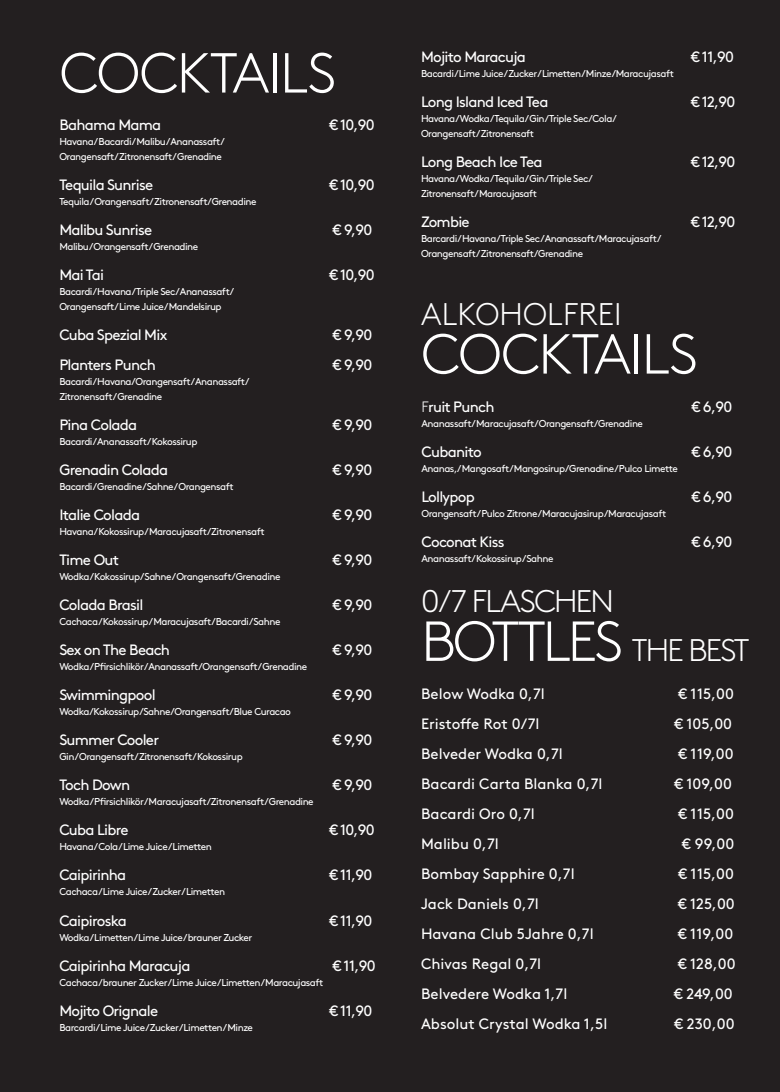
<style>
.page{position:relative;width:780px;height:1092px;background:#fff}
.page>*{position:absolute;margin:0;border:0;box-sizing:border-box;transform-origin:0 0}
.t1{font:300 56.25px "Brown";letter-spacing:-.025em;color:#fff}
.t2{font:300 56.25px "Brown";letter-spacing:-.055em;color:#fff}
.t3{font:300 31.25px "Brown";letter-spacing:-.055em;color:#fff}
.t4{font:300 31.25px "Brown";letter-spacing:.005em;color:#fff}
.t5{font:15px "Brown";letter-spacing:-.05em;color:#fff}
.t6{font:15px "Brown";color:#fff}
.t7{font:15px "Brown";letter-spacing:-.005em;color:#fff}
.t8{font:10px "Brown";letter-spacing:-.05em;color:#fff}
.s1{font-weight:300}
.s2{font-size:31.25px}
</style>
<div class="page">
<div style="left:0;top:0;width:780px;height:1091px;background:#231f20"></div>
<p class="t1" style="left:60px;top:32px;width:278px">COCKTAILS</p>
<p class="t5" style="left:59px;top:113px;width:103px">Bahama Mama</p>
<p class="t5" style="left:329px;top:113px;width:47px">€ 10,90</p>
<p class="t8" style="left:59px;top:134px;width:167px">Havana /Bacardi /Malibu /Ananassaft /</p>
<p class="t8" style="left:59px;top:149px;width:164px">Orangensaft /Zitronensaft /Grenadine</p>
<p class="t5" style="left:59px;top:173px;width:96px">Tequila Sunrise</p>
<p class="t5" style="left:329px;top:173px;width:47px">€ 10,90</p>
<p class="t8" style="left:59px;top:194px;width:199px">Tequila /Orangensaft /Zitronensaft /Grenadine</p>
<p class="t5" style="left:59px;top:218px;width:94px">Malibu Sunrise</p>
<p class="t5" style="left:333px;top:218px;width:41px">€ 9,90</p>
<p class="t8" style="left:59px;top:239px;width:140px">Malibu /Orangensaft /Grenadine</p>
<p class="t5" style="left:59px;top:263px;width:46px">Mai Tai</p>
<p class="t5" style="left:329px;top:263px;width:47px">€ 10,90</p>
<p class="t8" style="left:59px;top:284px;width:176px">Bacardi /Havana /Triple Sec /Ananassaft /</p>
<p class="t8" style="left:59px;top:299px;width:164px">Orangensaft /Lime Juice /Mandelsirup</p>
<p class="t5" style="left:59px;top:323px;width:109px">Cuba Spezial Mix</p>
<p class="t5" style="left:333px;top:323px;width:41px">€ 9,90</p>
<p class="t5" style="left:59px;top:353px;width:98px">Planters Punch</p>
<p class="t5" style="left:333px;top:353px;width:41px">€ 9,90</p>
<p class="t8" style="left:59px;top:374px;width:192px">Bacardi /Havana/Orangensaft /Ananassaft /</p>
<p class="t8" style="left:59px;top:389px;width:104px">Zitronensaft /Grenadine</p>
<p class="t5" style="left:59px;top:413px;width:79px">Pina Colada</p>
<p class="t5" style="left:333px;top:413px;width:41px">€ 9,90</p>
<p class="t8" style="left:59px;top:434px;width:140px">Bacardi /Ananassaft /Kokossirup</p>
<p class="t5" style="left:59px;top:458px;width:110px">Grenadin Colada</p>
<p class="t5" style="left:333px;top:458px;width:41px">€ 9,90</p>
<p class="t8" style="left:59px;top:479px;width:176px">Bacardi /Grenadine /Sahne /Orangensaft</p>
<p class="t5" style="left:59px;top:503px;width:82px">Italie Colada</p>
<p class="t5" style="left:333px;top:503px;width:41px">€ 9,90</p>
<p class="t8" style="left:59px;top:524px;width:207px">Havana /Kokossirup /Maracujasaft /Zitronensaft</p>
<p class="t5" style="left:59px;top:548px;width:61px">Time Out</p>
<p class="t5" style="left:333px;top:548px;width:41px">€ 9,90</p>
<p class="t8" style="left:59px;top:569px;width:223px">Wodka /Kokossirup /Sahne /Orangensaft /Grenadine</p>
<p class="t5" style="left:59px;top:593px;width:85px">Colada Brasil</p>
<p class="t5" style="left:333px;top:593px;width:41px">€ 9,90</p>
<p class="t8" style="left:59px;top:614px;width:222px">Cachaca /Kokossirup /Maracujasaft /Bacardi /Sahne</p>
<p class="t5" style="left:59px;top:638px;width:112px">Sex on The Beach</p>
<p class="t5" style="left:333px;top:638px;width:41px">€ 9,90</p>
<p class="t8" style="left:59px;top:659px;width:249px">Wodka /Pfirsichlikör /Ananassaft /Orangensaft /Grenadine</p>
<p class="t5" style="left:59px;top:683px;width:98px">Swimmingpool</p>
<p class="t5" style="left:333px;top:683px;width:41px">€ 9,90</p>
<p class="t8" style="left:59px;top:704px;width:233px">Wodka/Kokossirup/Sahne/Orangensaft/Blue Curacao</p>
<p class="t5" style="left:59px;top:728px;width:101px">Summer Cooler</p>
<p class="t5" style="left:333px;top:728px;width:41px">€ 9,90</p>
<p class="t8" style="left:59px;top:749px;width:185px">Gin /Orangensaft /Zitronensaft /Kokossirup</p>
<p class="t5" style="left:59px;top:773px;width:72px">Toch Down</p>
<p class="t5" style="left:333px;top:773px;width:41px">€ 9,90</p>
<p class="t8" style="left:59px;top:794px;width:256px">Wodka /Pfirsichlikör /Maracujasaft /Zitronensaft /Grenadine</p>
<p class="t5" style="left:59px;top:818px;width:71px">Cuba Libre</p>
<p class="t5" style="left:329px;top:818px;width:47px">€ 10,90</p>
<p class="t8" style="left:59px;top:839px;width:154px">Havana /Cola /Lime Juice /Limetten</p>
<p class="t5" style="left:59px;top:863px;width:68px">Caipirinha</p>
<p class="t5" style="left:329px;top:863px;width:44px">€ 11,90</p>
<p class="t8" style="left:59px;top:884px;width:167px">Cachaca /Lime Juice /Zucker /Limetten</p>
<p class="t5" style="left:59px;top:908px;width:69px">Caipiroska</p>
<p class="t5" style="left:329px;top:908px;width:44px">€ 11,90</p>
<p class="t8" style="left:59px;top:929px;width:194px">Wodka /Limetten /Lime Juice /brauner Zucker</p>
<p class="t5" style="left:59px;top:953px;width:132px">Caipirinha Maracuja</p>
<p class="t5" style="left:333px;top:953px;width:44px">€ 11,90</p>
<p class="t8" style="left:59px;top:974px;width:265px">Cachaca /brauner Zucker /Lime Juice /Limetten /Maracujasaft</p>
<p class="t5" style="left:59px;top:998px;width:100px">Mojito Orignale</p>
<p class="t5" style="left:329px;top:998px;width:44px">€ 11,90</p>
<p class="t8" style="left:59px;top:1019px;width:195px">Barcardi /Lime Juice /Zucker /Limetten /Minze</p>
<p class="t5" style="left:421px;top:45px;width:106px">Mojito Maracuja</p>
<p class="t5" style="left:691px;top:45px;width:44px">€ 11,90</p>
<p class="t8" style="left:421px;top:65px;width:254px">Bacardi /Lime Juice /Zucker /Limetten /Minze /Maracujasaft</p>
<p class="t5" style="left:421px;top:90px;width:129px">Long Island Iced Tea</p>
<p class="t5" style="left:691px;top:90px;width:46px">€ 12,90</p>
<p class="t8" style="left:421px;top:110px;width:197px">Havana /Wodka /Tequila /Gin /Triple Sec /Cola /</p>
<p class="t8" style="left:421px;top:125px;width:115px">Orangensaft /Zitronensaft</p>
<p class="t5" style="left:421px;top:150px;width:123px">Long Beach Ice Tea</p>
<p class="t5" style="left:691px;top:150px;width:46px">€ 12,90</p>
<p class="t8" style="left:421px;top:170px;width:173px">Havana /Wodka /Tequila /Gin /Triple Sec /</p>
<p class="t8" style="left:421px;top:185px;width:118px">Zitronensaft /Maracujasaft</p>
<p class="t5" style="left:421px;top:210px;width:50px">Zombie</p>
<p class="t5" style="left:691px;top:210px;width:46px">€ 12,90</p>
<p class="t8" style="left:421px;top:230px;width:242px">Barcardi /Havana /Triple Sec /Ananassaft /Maracujasaft /</p>
<p class="t8" style="left:421px;top:245px;width:164px">Orangensaft /Zitronensaft /Grenadine</p>
<p class="t4" style="left:421px;top:291px;width:202px">ALKOHOLFREI</p>
<p class="t1" style="left:421px;top:312px;width:278px">COCKTAILS</p>
<p class="t5" style="left:421px;top:395px;width:74px"><span class="s1">F</span>ruit Punch</p>
<p class="t5" style="left:691px;top:395px;width:42px">€ 6,90</p>
<p class="t8" style="left:421px;top:416px;width:223px">Ananassaft /Maracujasaft /Orangensaft /Grenadine</p>
<p class="t5" style="left:421px;top:440px;width:62px">Cubanito</p>
<p class="t5" style="left:691px;top:440px;width:42px">€ 6,90</p>
<p class="t8" style="left:421px;top:461px;width:258px">Ananas, /Mangosaft /Mangosirup /Grenadine /Pulco Limette</p>
<p class="t5" style="left:421px;top:485px;width:55px">Lollypop</p>
<p class="t5" style="left:691px;top:485px;width:42px">€ 6,90</p>
<p class="t8" style="left:421px;top:506px;width:246px">Orangensaft /Pulco Zitrone /Maracujasirup /Maracujasaft</p>
<p class="t5" style="left:421px;top:530px;width:85px">Coconat Kiss</p>
<p class="t5" style="left:691px;top:530px;width:42px">€ 6,90</p>
<p class="t8" style="left:421px;top:551px;width:133px">Ananassaft /Kokossirup /Sahne</p>
<p class="t3" style="left:421px;top:578px;width:194px">0/7 FLASCHEN</p>
<p class="t2" style="left:421px;top:600px;width:330px">BOTTLES <span class="s2">THE BEST</span></p>
<p class="t6" style="left:421px;top:682px;width:125px">Below Wodka 0,7l</p>
<p class="t5" style="left:678px;top:682px;width:57px">€ 115,00</p>
<p class="t7" style="left:421px;top:712px;width:120px">Eristoffe Rot 0/7l</p>
<p class="t5" style="left:674px;top:712px;width:59px">€ 105,00</p>
<p class="t6" style="left:421px;top:742px;width:143px">Belveder Wodka 0,7l</p>
<p class="t5" style="left:678px;top:742px;width:57px">€ 119,00</p>
<p class="t6" style="left:421px;top:772px;width:183px">Bacardi Carta Blanka 0,7l</p>
<p class="t5" style="left:674px;top:772px;width:59px">€ 109,00</p>
<p class="t6" style="left:421px;top:802px;width:115px">Bacardi Oro 0,7l</p>
<p class="t5" style="left:678px;top:802px;width:57px">€ 115,00</p>
<p class="t6" style="left:421px;top:832px;width:79px">Malibu 0,7l</p>
<p class="t5" style="left:682px;top:832px;width:54px">€ 99,00</p>
<p class="t6" style="left:421px;top:862px;width:155px">Bombay Sapphire 0,7l</p>
<p class="t5" style="left:678px;top:862px;width:57px">€ 115,00</p>
<p class="t6" style="left:421px;top:892px;width:119px">Jack Daniels 0,7l</p>
<p class="t5" style="left:678px;top:892px;width:58px">€ 125,00</p>
<p class="t6" style="left:421px;top:922px;width:174px">Havana Club 5Jahre 0,7l</p>
<p class="t5" style="left:678px;top:922px;width:57px">€ 119,00</p>
<p class="t6" style="left:421px;top:952px;width:122px">Chivas Regal 0,7l</p>
<p class="t5" style="left:678px;top:952px;width:59px">€ 128,00</p>
<p class="t6" style="left:421px;top:982px;width:148px">Belvedere Wodka 1,7l</p>
<p class="t5" style="left:674px;top:982px;width:60px">€ 249,00</p>
<p class="t6" style="left:421px;top:1012px;width:188px">Absolut Crystal Wodka 1,5l</p>
<p class="t5" style="left:674px;top:1012px;width:61px">€ 230,00</p>
</div>
